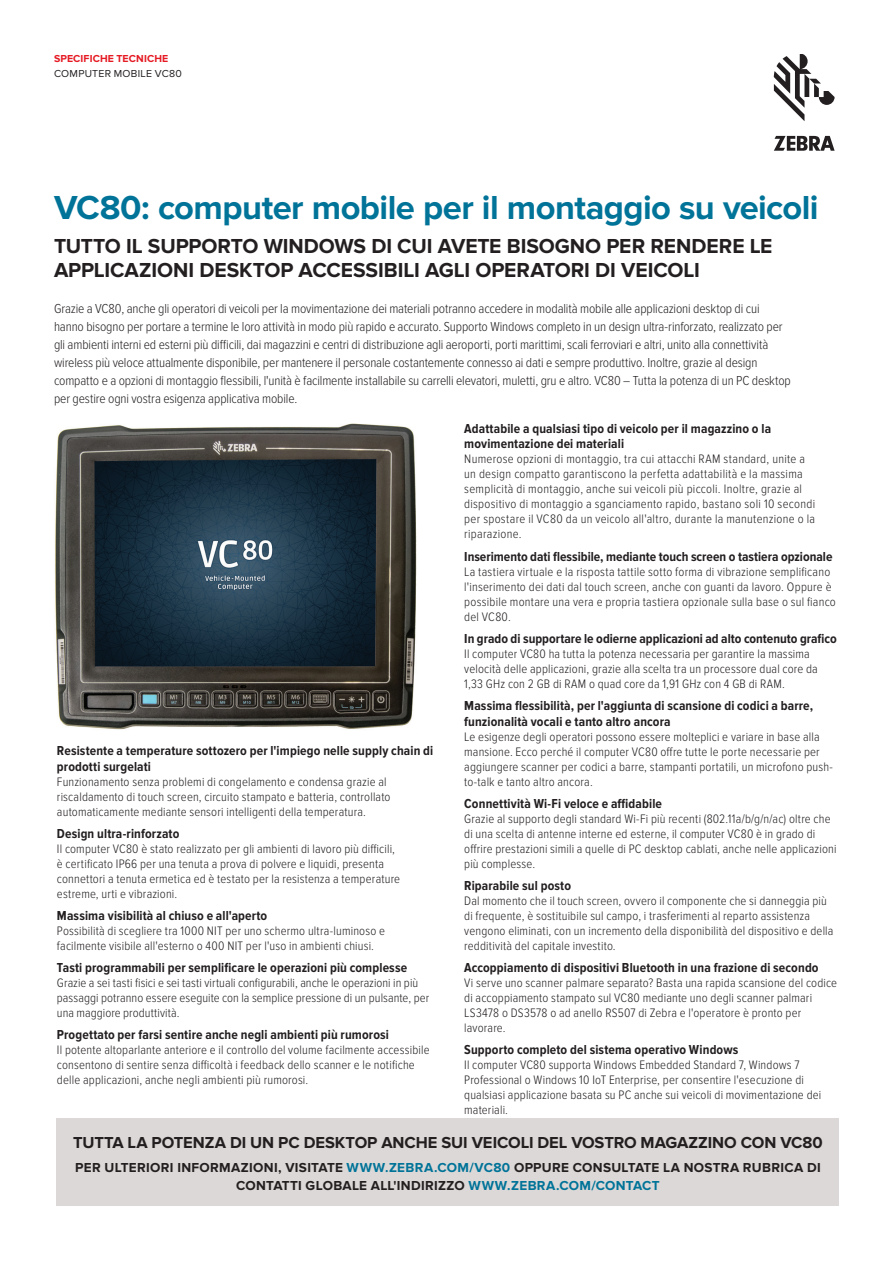
<style>
.page{position:relative;width:893px;height:1263px;background:#fff}
.page>*{position:absolute;margin:0;border:0;box-sizing:border-box;transform-origin:0 0}
.Title_Headline{font:700 34.5px "Proxima Nova";letter-spacing:-.015em;color:#007398}
.Title_Subhead{font:700 21px/24px "Proxima Nova";letter-spacing:-.005em;color:#231f20}
.Callout_1{font:700 16.5px "Proxima Nova";letter-spacing:-.005em;color:#231f20}
.Intro_Body_Copy{font:300 13.5px/18px "Proxima Nova Cond";letter-spacing:-.01em;color:#231f20}
.Heading_2{font:700 13.5px/15.8px "Proxima Nova Cond";letter-spacing:.01em;color:#231f20}
.Call_to_Action{font:700 13.5px/18px "Proxima Nova";letter-spacing:.025em;color:#231f20;text-align:center}
.Body_copy{font:300 12.75px/15px "Proxima Nova Cond";letter-spacing:.015em;color:#231f20}
.Zebra_Asset_Name{font:700 10.5px "Proxima Nova";letter-spacing:.01em;color:#e51a23}
.Zebra_Product_Descri{font:10.5px "Proxima Nova";letter-spacing:.025em;color:#231f20}
.s1{color:#007398}
</style>
<div class="page">
<div style="left:57px;top:1118px;width:782px;height:88px;background:#dcd8d7"></div>
<img style="left:55px;top:423px;width:362px;height:307px">
<svg style="left:774px;top:54px;width:61px;height:67px"></svg>
<svg style="left:774px;top:136px;width:61px;height:15px"></svg>
<p class="Zebra_Asset_Name" style="left:54px;top:53px;width:116px">SPECIFICHE TECNICHE</p>
<p class="Zebra_Product_Descri" style="left:54px;top:67px;width:129px">COMPUTER MOBILE VC80</p>
<p class="Title_Headline" style="left:54px;top:187px;width:766px">VC80: computer mobile per il montaggio su veicoli</p>
<p class="Title_Subhead" style="left:54px;top:235px;width:720px">TUTTO IL SUPPORTO WINDOWS DI CUI AVETE BISOGNO PER RENDERE LE<br>APPLICAZIONI DESKTOP ACCESSIBILI AGLI OPERATORI DI VEICOLI</p>
<p class="Intro_Body_Copy" style="left:54px;top:299px;width:738px">Grazie a VC80, anche gli operatori di veicoli per la movimentazione dei materiali potranno accedere in modalità mobile alle applicazioni desktop di cui hanno bisogno per portare a termine le loro attività in modo più rapido e accurato. Supporto Windows completo in un design ultra-rinforzato, realizzato per gli ambienti interni ed esterni più difficili, dai magazzini e centri di distribuzione agli aeroporti, porti marittimi, scali ferroviari e altri, unito alla connettività wireless più veloce attualmente disponibile, per mantenere il personale costantemente connesso ai dati e sempre produttivo. Inoltre, grazie al design compatto e a opzioni di montaggio flessibili, l'unità è facilmente installabile su carrelli elevatori, muletti, gru e altro. VC80 – Tutta la potenza di un PC desktop per gestire ogni vostra esigenza applicativa mobile.</p>
<p class="Heading_2" style="left:464px;top:421px;width:308px">Adattabile a qualsiasi tipo di veicolo per il magazzino o la movimentazione dei materiali</p>
<p class="Body_copy" style="left:464px;top:452px;width:353px">Numerose opzioni di montaggio, tra cui attacchi RAM standard, unite a un design compatto garantiscono la perfetta adattabilità e la massima semplicità di montaggio, anche sui veicoli più piccoli. Inoltre, grazie al dispositivo di montaggio a sganciamento rapido, bastano soli 10 secondi per spostare il VC80 da un veicolo all'altro, durante la manutenzione o la riparazione.</p>
<p class="Heading_2" style="left:464px;top:548px;width:370px">Inserimento dati flessibile, mediante touch screen o tastiera opzionale</p>
<p class="Body_copy" style="left:464px;top:564px;width:373px">La tastiera virtuale e la risposta tattile sotto forma di vibrazione semplificano l'inserimento dei dati dal touch screen, anche con guanti da lavoro. Oppure è possibile montare una vera e propria tastiera opzionale sulla base o sul fianco del VC80.</p>
<p class="Heading_2" style="left:464px;top:631px;width:374px">In grado di supportare le odierne applicazioni ad alto contenuto grafico</p>
<p class="Body_copy" style="left:464px;top:646px;width:355px">Il computer VC80 ha tutta la potenza necessaria per garantire la massima velocità delle applicazioni, grazie alla scelta tra un processore dual core da<br>1,33 GHz con 2 GB di RAM o quad core da 1,91 GHz con 4 GB di RAM.</p>
<p class="Heading_2" style="left:464px;top:698px;width:350px">Massima flessibilità, per l'aggiunta di scansione di codici a barre, funzionalità vocali e tanto altro ancora</p>
<p class="Body_copy" style="left:464px;top:729px;width:370px">Le esigenze degli operatori possono essere molteplici e variare in base alla mansione. Ecco perché il computer VC80 offre tutte le porte necessarie per aggiungere scanner per codici a barre, stampanti portatili, un microfono push&shy;to-talk e tanto altro ancora.</p>
<p class="Heading_2" style="left:464px;top:796px;width:199px">Connettività Wi-Fi veloce e affidabile</p>
<p class="Body_copy" style="left:464px;top:811px;width:374px">Grazie al supporto degli standard Wi-Fi più recenti (802.11a/b/g/n/ac) oltre che di una scelta di antenne interne ed esterne, il computer VC80 è in grado di offrire prestazioni simili a quelle di PC desktop cablati, anche nelle applicazioni più complesse.</p>
<p class="Heading_2" style="left:464px;top:878px;width:108px">Riparabile sul posto</p>
<p class="Body_copy" style="left:464px;top:893px;width:371px">Dal momento che il touch screen, ovvero il componente che si danneggia più di frequente, è sostituibile sul campo, i trasferimenti al reparto assistenza vengono eliminati, con un incremento della disponibilità del dispositivo e della redditività del capitale investito.</p>
<p class="Heading_2" style="left:464px;top:960px;width:356px">Accoppiamento di dispositivi Bluetooth in una frazione di secondo</p>
<p class="Body_copy" style="left:464px;top:975px;width:374px">Vi serve uno scanner palmare separato? Basta una rapida scansione del codice di accoppiamento stampato sul VC80 mediante uno degli scanner palmari LS3478 o DS3578 o ad anello RS507 di Zebra e l'operatore è pronto per lavorare.</p>
<p class="Heading_2" style="left:464px;top:1042px;width:276px">Supporto completo del sistema operativo Windows</p>
<p class="Body_copy" style="left:464px;top:1057px;width:359px">Il computer VC80 supporta Windows Embedded Standard 7, Windows 7<br>Professional o Windows 10 IoT Enterprise, per consentire l'esecuzione di qualsiasi applicazione basata su PC anche sui veicoli di movimentazione dei materiali.</p>
<p class="Callout_1" style="left:73px;top:1132px;width:751px">TUTTA LA POTENZA DI UN PC DESKTOP ANCHE SUI VEICOLI DEL VOSTRO MAGAZZINO CON VC80</p>
<p class="Call_to_Action" style="left:75px;top:1159px;width:747px">PER ULTERIORI INFORMAZIONI, VISITATE <span class="s1">WWW.ZEBRA.COM/VC80</span> OPPURE CONSULTATE LA NOSTRA RUBRICA DI<br>CONTATTI GLOBALE ALL'INDIRIZZO <span class="s1">WWW.ZEBRA.COM/CONTACT</span></p>
<p class="Heading_2" style="left:57px;top:743px;width:378px">Resistente a temperature sottozero per l'impiego nelle supply chain di prodotti surgelati</p>
<p class="Body_copy" style="left:57px;top:774px;width:335px">Funzionamento senza problemi di congelamento e condensa grazie al riscaldamento di touch screen, circuito stampato e batteria, controllato automaticamente mediante sensori intelligenti della temperatura.</p>
<p class="Heading_2" style="left:57px;top:826px;width:124px">Design ultra-rinforzato</p>
<p class="Body_copy" style="left:57px;top:841px;width:345px">Il computer VC80 è stato realizzato per gli ambienti di lavoro più difficili, è certificato IP66 per una tenuta a prova di polvere e liquidi, presenta connettori a tenuta ermetica ed è testato per la resistenza a temperature estreme, urti e vibrazioni.</p>
<p class="Heading_2" style="left:57px;top:908px;width:212px">Massima visibilità al chiuso e all'aperto</p>
<p class="Body_copy" style="left:57px;top:924px;width:330px">Possibilità di scegliere tra 1000 NIT per uno schermo ultra-luminoso e facilmente visibile all'esterno o 400 NIT per l'uso in ambienti chiusi.</p>
<p class="Heading_2" style="left:57px;top:960px;width:352px">Tasti programmabili per semplificare le operazioni più complesse</p>
<p class="Body_copy" style="left:57px;top:976px;width:374px">Grazie a sei tasti fisici e sei tasti virtuali configurabili, anche le operazioni in più passaggi potranno essere eseguite con la semplice pressione di un pulsante, per una maggiore produttività.</p>
<p class="Heading_2" style="left:57px;top:1027px;width:333px">Progettato per farsi sentire anche negli ambienti più rumorosi</p>
<p class="Body_copy" style="left:57px;top:1043px;width:374px">Il potente altoparlante anteriore e il controllo del volume facilmente accessibile consentono di sentire senza difficoltà i feedback dello scanner e le notifiche delle applicazioni, anche negli ambienti più rumorosi.</p>
</div>
